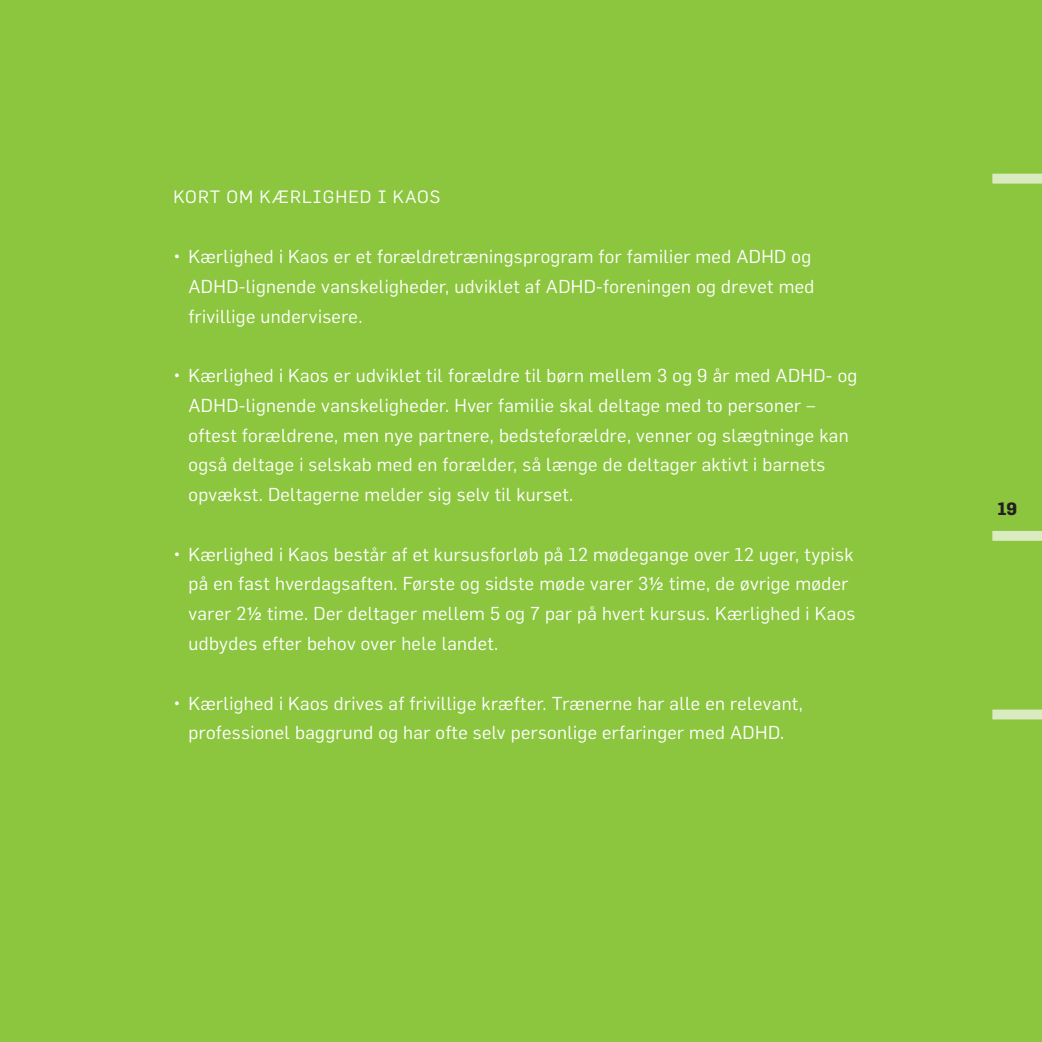
<style>
.page{position:relative;width:1042px;height:1042px;background:#8bc63e}
.page>*{position:absolute;margin:0;border:0;box-sizing:border-box;transform-origin:0 0}
.Citat_lille_hvid{font:18.38px/29.8px "Flama";letter-spacing:.02em;color:#fff}
.Faktarubrik_hvid{font:17.5px "Flama";letter-spacing:.06em;color:#fff}
.t1{font:700 17.5px "Flama";color:#231f20}
.s1{font-family:"Helvetica"}
</style>
<div class="page">
<div style="left:992px;top:709px;width:50px;height:10px;background:#daeac1"></div>
<div style="left:992px;top:174px;width:50px;height:10px;background:#daeac1"></div>
<div style="left:992px;top:531px;width:50px;height:10px;background:#daeac1"></div>
<p class="Faktarubrik_hvid" style="left:174px;top:187px;width:268px">KORT OM KÆRLIGHED I KAOS</p>
<p class="Citat_lille_hvid" style="left:189px;top:241px;width:627px;text-indent:-15px">• Kærlighed i Kaos er et forældretræningsprogram for familier med ADHD og<br>ADHD-lignende vanskeligheder, udviklet af ADHD-foreningen og drevet med frivillige undervisere.</p>
<p class="Citat_lille_hvid" style="left:189px;top:360px;width:670px;text-indent:-15px">• Kærlighed i Kaos er udviklet til forældre til børn mellem 3 og 9 år med ADHD- og ADHD-lignende vanskeligheder. Hver familie skal deltage med to personer – oftest forældrene, men nye partnere, bedsteforældre, venner og slægtninge kan også deltage i selskab med en forælder, så længe de deltager aktivt i barnets opvækst. Deltagerne melder sig selv til kurset.</p>
<p class="Citat_lille_hvid" style="left:189px;top:539px;width:668px;text-indent:-15px">• Kærlighed i Kaos består af et kursusforløb på 12 mødegange over 12 uger, typisk på en fast hverdagsaften. Første og sidste møde varer 3<span class="s1">½</span> time, de øvrige møder varer 2<span class="s1">½</span> time. Der deltager mellem 5 og 7 par på hvert kursus. Kærlighed i Kaos udbydes efter behov over hele landet.</p>
<p class="Citat_lille_hvid" style="left:174px;top:688px;width:631px;text-align:center">• Kærlighed i Kaos drives af frivillige kræfter. Trænerne har alle en relevant, professionel baggrund og har ofte selv personlige erfaringer med ADHD.</p>
<p class="t1" style="left:997px;top:498px;width:21px">19</p>
</div>
